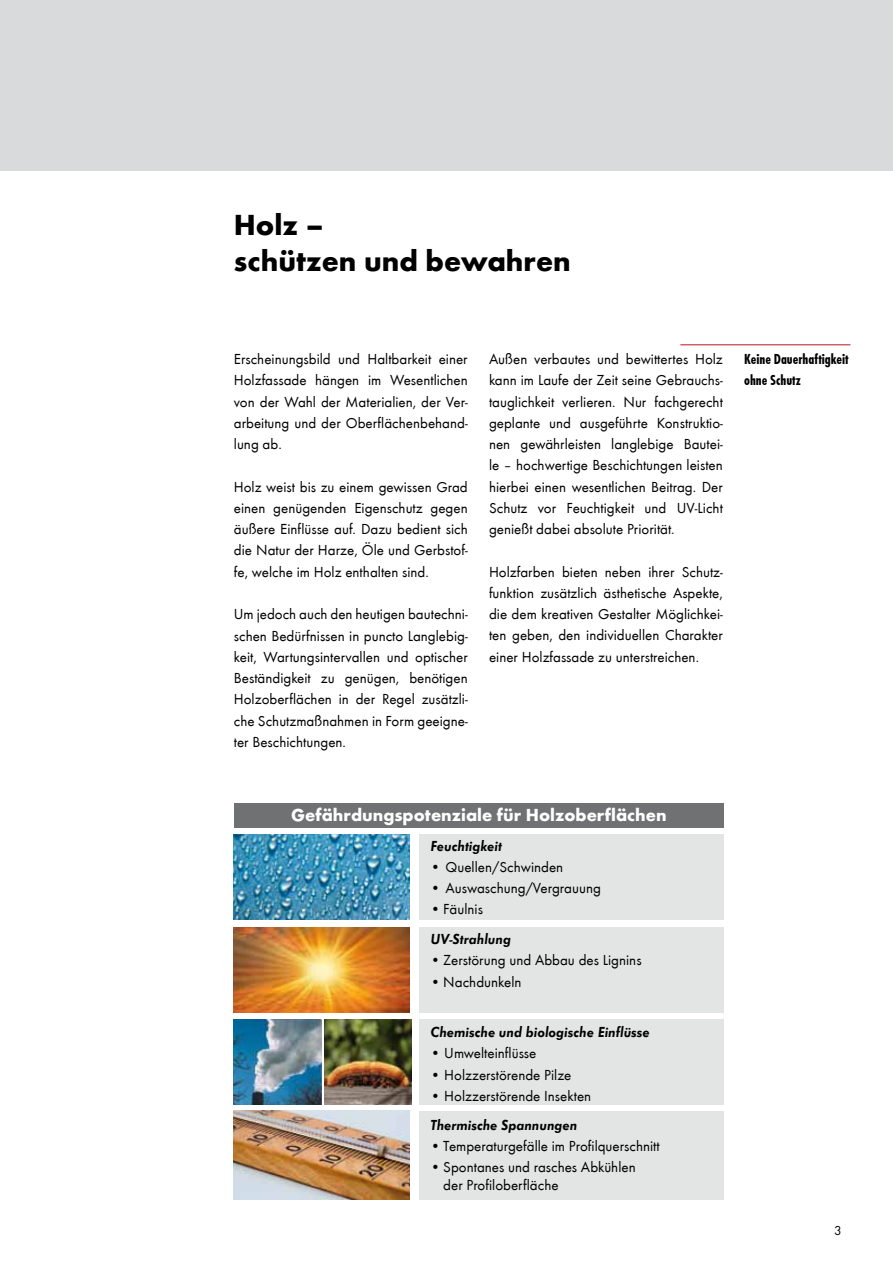
<style>
.page{position:relative;width:893px;height:1263px;background:#fff}
.page>*{position:absolute;margin:0;border:0;box-sizing:border-box;transform-origin:0 0}
.t1{font:700 30px/36px "Futura T";color:#000}
.t2{font:700 18px "Futura T";color:#fff}
.t3{font:15px/21.3px "Futura T Boo";color:#000;text-align:justify}
.t4{font:15px "Futura T Dem Obl";color:#000}
.t5{font:15px/21.3px "Futura T Bol Con";color:#000}
.t6{font:13.5px "Futura T";color:#000}
</style>
<div class="page">
<div style="left:419px;top:835px;width:305px;height:85px;background:#e3e4e4"></div>
<img style="left:234px;top:835px;width:175px;height:85px">
<div style="left:419px;top:927px;width:305px;height:85px;background:#e3e4e4"></div>
<img style="left:234px;top:927px;width:175px;height:85px">
<div style="left:419px;top:1111px;width:305px;height:88px;background:#e3e4e4"></div>
<img style="left:234px;top:1111px;width:175px;height:88px">
<div style="left:419px;top:1019px;width:305px;height:85px;background:#e3e4e4"></div>
<img style="left:324px;top:1019px;width:87px;height:85px">
<img style="left:234px;top:1019px;width:87px;height:85px">
<div style="left:234px;top:803px;width:489px;height:24px;background:#707172"></div>
<div style="left:0;top:0;width:893px;height:170px;background:#d9dadb"></div>
<hr style="left:680px;top:344px;width:170px;height:1px;background:#bd1220">
<h1 class="t1" style="left:234px;top:207px;width:338px">Holz –<br>schützen und bewahren</h1>
<p class="t3" style="left:234px;top:349px;width:235px">Erscheinungsbild und Haltbarkeit einer Holzfassade hängen im Wesentlichen von der Wahl der Materialien, der Ver&shy;arbeitung und der Oberflächenbehand&shy;lung ab.</p>
<p class="t3" style="left:234px;top:476px;width:235px">Holz weist bis zu einem gewissen Grad einen genügenden Eigenschutz gegen äußere Einflüsse auf. Dazu bedient sich die Natur der Harze, Öle und Gerbstof&shy;fe, welche im Holz enthalten sind.</p>
<p class="t3" style="left:234px;top:604px;width:235px">Um jedoch auch den heutigen bautechni&shy;schen Bedürfnissen in puncto Langlebig&shy;keit, Wartungsintervallen und optischer Beständigkeit zu genügen, benötigen Holzoberflächen in der Regel zusätzli&shy;che Schutzmaßnahmen in Form geeigne&shy;ter Beschichtungen.</p>
<p class="t3" style="left:489px;top:349px;width:235px">Außen verbautes und bewittertes Holz kann im Laufe der Zeit seine Gebrauchs&shy;tauglichkeit verlieren. Nur fachgerecht geplante und ausgeführte Konstruktio&shy;nen gewährleisten langlebige Bautei&shy;le – hochwertige Beschichtungen leisten hierbei einen wesentlichen Beitrag. Der Schutz vor Feuchtigkeit und UV-Licht genießt dabei absolute Priorität.</p>
<p class="t3" style="left:489px;top:561px;width:235px">Holzfarben bieten neben ihrer Schutz&shy;funktion zusätzlich ästhetische Aspekte, die dem kreativen Gestalter Möglichkei&shy;ten geben, den individuellen Charakter einer Holzfassade zu unterstreichen.</p>
<p class="t5" style="left:744px;top:349px;width:106px">Keine Dauerhaftigkeit ohne Schutz</p>
<p class="t2" style="left:291px;top:804px;width:377px">Gefährdungspotenziale für Holzoberflächen</p>
<p class="t4" style="left:431px;top:837px;width:73px">Feuchtigkeit</p>
<p class="t3" style="left:431px;top:856px;width:134px">• Quellen/Schwinden</p>
<p class="t3" style="left:431px;top:878px;width:172px">• Auswaschung/Vergrauung</p>
<p class="t3" style="left:431px;top:899px;width:54px">• Fäulnis</p>
<p class="t4" style="left:431px;top:930px;width:82px">UV-Strahlung</p>
<p class="t3" style="left:431px;top:950px;width:213px">• Zerstörung und Abbau des Lignins</p>
<p class="t3" style="left:431px;top:971px;width:92px">• Nachdunkeln</p>
<p class="t4" style="left:431px;top:1023px;width:221px">Chemische und biologische Einflüsse</p>
<p class="t3" style="left:431px;top:1043px;width:107px">• Umwelteinflüsse</p>
<p class="t3" style="left:431px;top:1064px;width:142px">• Holzzerstörende Pilze</p>
<p class="t3" style="left:431px;top:1085px;width:162px">• Holzzerstörende Insekten</p>
<p class="t4" style="left:431px;top:1116px;width:148px">Thermische Spannungen</p>
<p class="t3" style="left:431px;top:1135px;width:231px">• Temperaturgefälle im Profilquerschnitt</p>
<p class="t3" style="left:443px;top:1158px;width:194px;line-height:18px;text-indent:-13px">• Spontanes und rasches Abkühlen der Profiloberfläche</p>
<p class="t6" style="left:834px;top:1223px;width:9px">3</p>
</div>
